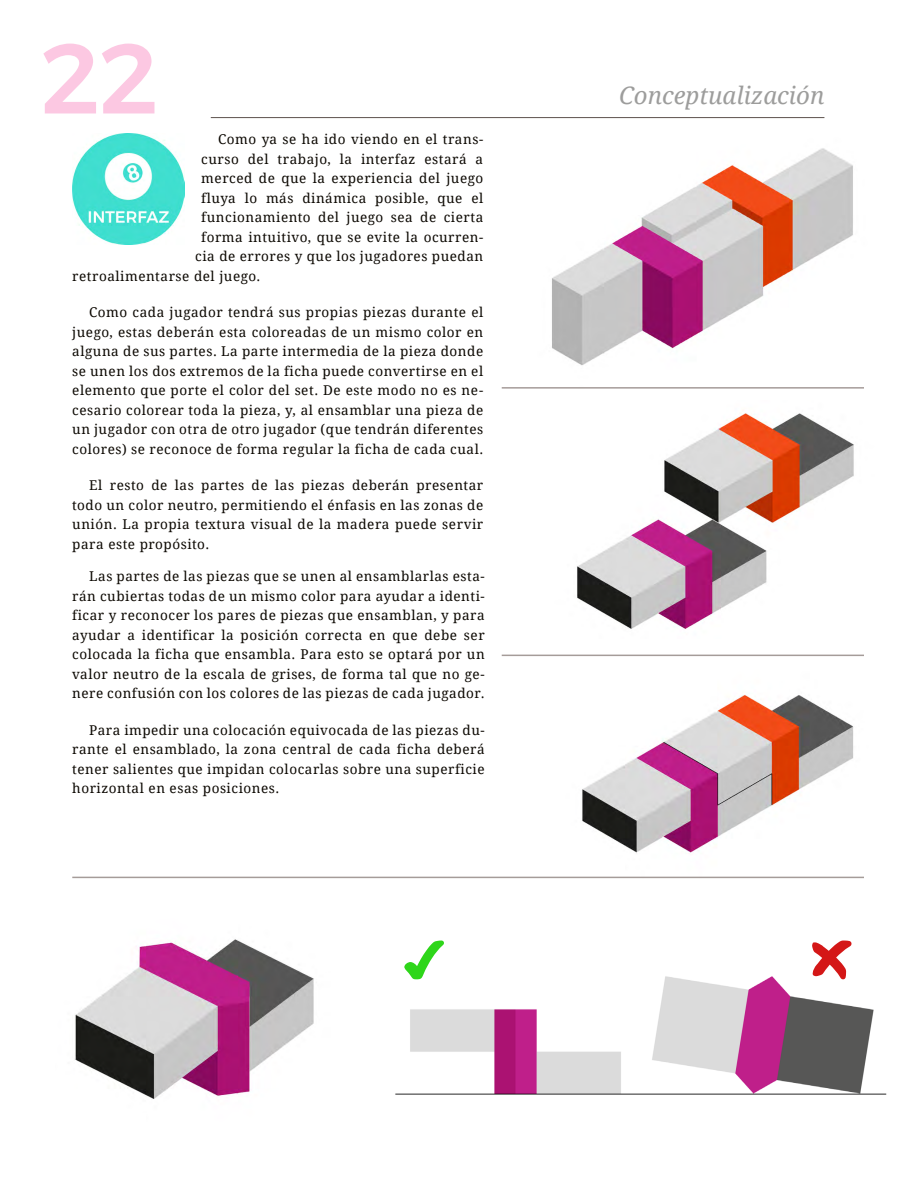
<style>
.page{position:relative;width:918px;height:1188px;background:#fff}
.page>*{position:absolute;margin:0;border:0;box-sizing:border-box;transform-origin:0 0}
.t1{font:500 99px "Montserrat";color:#fcc8e2}
.t2{font:italic 24px "Droid Serif";color:#9d9d9c}
.t3{font:13.5px/19.5px "Droid Serif";letter-spacing:.04em;color:#0b0700;text-align:justify}
</style>
<div class="page">
<hr style="left:211px;top:117px;width:613px;height:1px;background:#5d514d">
<img style="left:533px;top:654px;width:331px;height:225px">
<img style="left:73px;top:134px;width:111px;height:110px">
<img style="left:552px;top:148px;width:301px;height:218px">
<img style="left:577px;top:412px;width:277px;height:217px">
<hr style="left:502px;top:387px;width:362px;height:2px;background:#a59c99">
<hr style="left:502px;top:655px;width:362px;height:1px;background:#a59c99">
<hr style="left:72px;top:877px;width:792px;height:1px;background:#a59c99">
<img style="left:395px;top:976px;width:492px;height:119px">
<img style="left:74px;top:939px;width:240px;height:160px">
<svg style="left:812px;top:940px;width:40px;height:39px"></svg>
<svg style="left:404px;top:941px;width:40px;height:38px"></svg>
<h1 class="t1" style="left:41px;top:1px;width:118px">22</h1>
<p class="t3" style="left:218px;top:130px;width:266px">Como ya se ha ido viendo en el trans-</p>
<p class="t3" style="left:201px;top:149px;width:283px">curso del trabajo, la interfaz estará a</p>
<p class="t3" style="left:201px;top:169px;width:284px">merced de que la experiencia del juego</p>
<p class="t3" style="left:201px;top:188px;width:284px">fluya lo más dinámica posible, que el</p>
<p class="t3" style="left:201px;top:208px;width:284px">funcionamiento del juego sea de cierta</p>
<p class="t3" style="left:201px;top:227px;width:284px">forma intuitivo, que se evite la ocurren-</p>
<p class="t3" style="left:195px;top:247px;width:289px">cia de errores y que los jugadores puedan</p>
<p class="t3" style="left:72px;top:266px;width:190px">retroalimentarse del juego.</p>
<p class="t3" style="left:72px;top:303px;width:413px;text-indent:17px">Como cada jugador tendrá sus propias piezas durante el juego, estas deberán esta coloreadas de un mismo color en alguna de sus partes. La parte intermedia de la pieza donde se unen los dos extremos de la ficha puede convertirse en el elemento que porte el color del set. De este modo no es ne&shy;cesario colorear toda la pieza, y, al ensamblar una pieza de un jugador con otra de otro jugador (que tendrán diferentes colores) se reconoce de forma regular la ficha de cada cual.</p>
<p class="t3" style="left:72px;top:476px;width:413px;text-indent:17px">El resto de las partes de las piezas deberán presentar todo un color neutro, permitiendo el énfasis en las zonas de unión. La propia textura visual de la madera puede servir para este propósito.</p>
<p class="t3" style="left:72px;top:567px;width:414px;text-indent:17px">Las partes de las piezas que se unen al ensamblarlas esta&shy;rán cubiertas todas de un mismo color para ayudar a identi&shy;ficar y reconocer los pares de piezas que ensamblan, y para ayudar a identificar la posición correcta en que debe ser colocada la ficha que ensambla. Para esto se optará por un valor neutro de la escala de grises, de forma tal que no ge&shy;nere confusión con los colores de las piezas de cada jugador.</p>
<p class="t3" style="left:72px;top:720px;width:414px;text-indent:17px">Para impedir una colocación equivocada de las piezas du&shy;rante el ensamblado, la zona central de cada ficha deberá tener salientes que impidan colocarlas sobre una superficie horizontal en esas posiciones.</p>
<h2 class="t2" style="left:619px;top:80px;width:207px">Conceptualización</h2>
</div>
